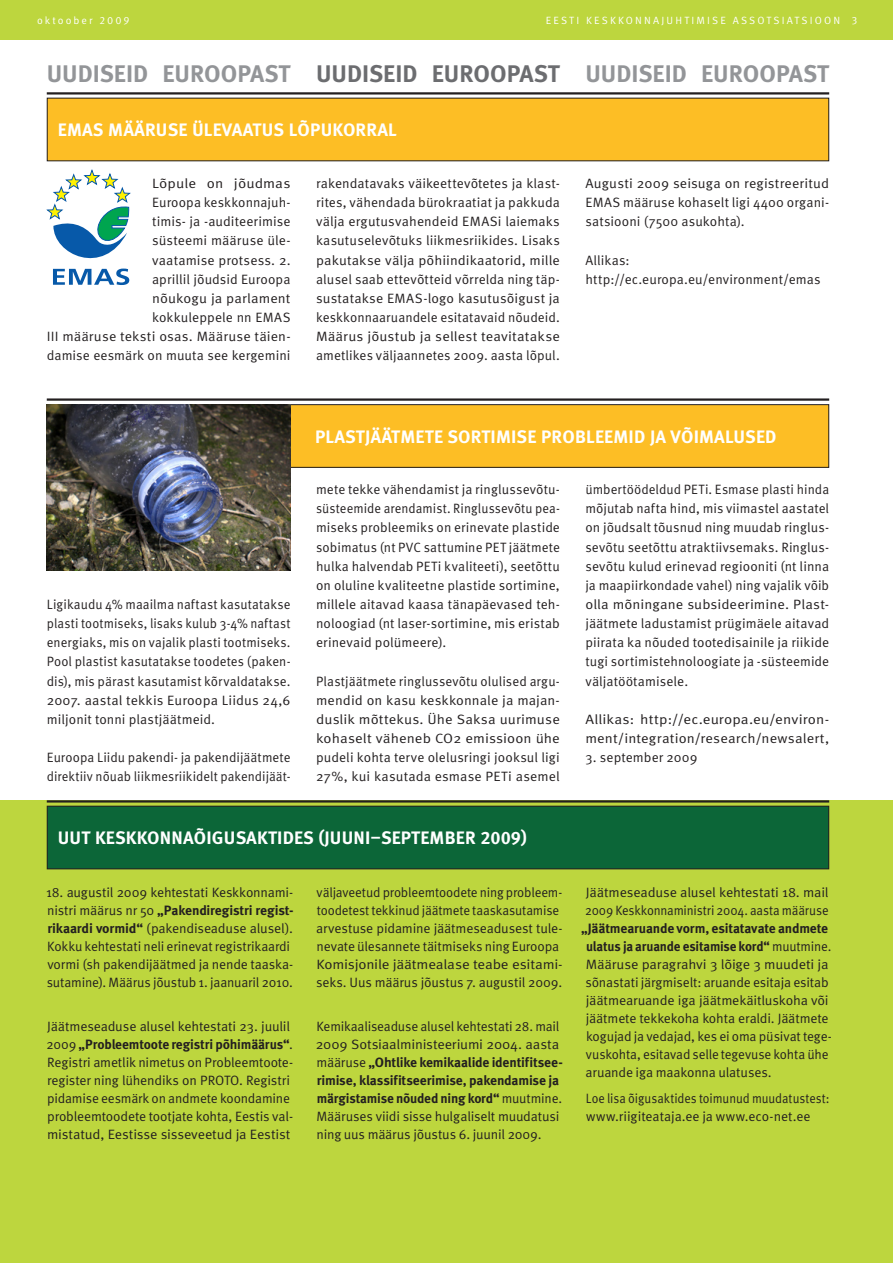
<style>
.page{position:relative;width:893px;height:1263px;background:#fff}
.page>*{position:absolute;margin:0;border:0;box-sizing:border-box;transform-origin:0 0}
.t1{font:700 24px "Meta Pro";color:#939598}
.t2{font:700 18px "Meta Pro";letter-spacing:.01em;color:#fff}
.t3{font:13.5px/19.2px "Meta Pro";letter-spacing:-.005em;color:#231f20}
.t4{font:13.5px/19.2px "Meta Pro";letter-spacing:-.005em;color:#231f20;scale:.96 1}
.t5{font:13.5px/19.2px "Meta Pro";letter-spacing:-.005em;color:#231f20;text-align:right;scale:1.1 1}
.t6{font:13.5px/19.2px "Meta Pro";letter-spacing:-.005em;color:#231f20;text-align:justify;scale:1.04 1}
.t7{font:13.5px/18px "Meta Pro";letter-spacing:-.005em;color:#231f20;scale:.91 1}
.t8{font:10.5px "Meta Pro";letter-spacing:.21em;color:#fff}
.s1{color:#6c6d70}
.s2{font-weight:700}
</style>
<div class="page">
<div style="left:0;top:800px;width:893px;height:463px;background:#bdd63e"></div>
<div style="left:0;top:0;width:893px;height:40px;background:#bdd63e"></div>
<div style="left:47px;top:98px;width:782px;height:63px;background:#fdbe25"></div>
<hr style="left:47px;top:92px;width:782px;height:3px;background:#231f20">
<hr style="left:47px;top:398px;width:782px;height:3px;background:#231f20">
<div style="left:47px;top:806px;width:782px;height:63px;background:#0c6638"></div>
<div style="left:47px;top:806px;width:782px;height:63px;border:1px solid #231f20"></div>
<hr style="left:47px;top:800px;width:782px;height:2px;background:#231f20">
<div style="left:259px;top:405px;width:570px;height:62px;background:#fdbe25"></div>
<div style="left:259px;top:404px;width:570px;height:64px;border:1px solid #231f20"></div>
<img style="left:47px;top:404px;width:244px;height:167px">
<svg style="left:47px;top:170px;width:84px;height:115px"></svg>
<p class="t8" style="left:37px;top:14px;width:94px">oktoober 2009</p>
<p class="t8" style="left:546px;top:14px;width:124px">ee sti ke skk onn Ajuh</p>
<p class="t8" style="left:684px;top:14px;width:155px">tim ise assotsiatsioon</p>
<p class="t8" style="left:852px;top:14px;width:7px">3</p>
<h1 class="t1" style="left:47px;top:58px;width:784px">UUDISEID EUROOPAST <span class="s1">UUDISEID EUROOPAST</span> UUDISEID EUROOPAST</h1>
<h2 class="t2" style="left:58px;top:119px;width:99px">EMAS määruse</h2>
<h2 class="t2" style="left:192px;top:119px;width:52px">ülevaatus</h2>
<h2 class="t2" style="left:289px;top:119px;width:66px">lõpukorral</h2>
<p class="t5" style="left:47px;top:174px;width:223px">Lõpule on jõudmas<br>Euroopa keskkonnajuh-<br>timis- ja -auditeerimise<br>süsteemi määruse üle-<br>vaatamise protsess. 2.<br>aprillil jõudsid Euroopa<br>nõukogu ja parlament<br>kokkuleppele nn EMAS<br>III määruse teksti osas. Määruse täien&shy;damise eesmärk on muuta see kergemini</p>
<p class="t3" style="left:316px;top:174px;width:245px;text-align:justify">rakendatavaks väikeettevõtetes ja klast&shy;rites, vähendada bürokraatiat ja pakkuda välja ergutusvahendeid EMASi laiemaks kasutuselevõtuks liikmesriikides. Lisaks pakutakse välja põhiindikaatorid, mille alusel saab ettevõtteid võrrelda ning täp&shy;sustatakse EMAS-logo kasutusõigust ja keskkonnaaruandele esitatavaid nõudeid.<br>Määrus jõustub ja sellest teavitatakse ametlikes väljaannetes 2009. aasta lõpul.</p>
<p class="t6" style="left:585px;top:174px;width:236px">Augusti 2009 seisuga on registreeritud EMAS määruse kohaselt ligi 4400 organi&shy;satsiooni (7500 asukohta).</p>
<p class="t3" style="left:585px;top:251px;width:237px">Allikas: http://ec.europa.eu/environment/emas</p>
<h2 class="t2" style="left:270px;top:425px;width:16px">Plastj</h2>
<h2 class="t2" style="left:371px;top:425px;width:32px">äätmete</h2>
<h2 class="t2" style="left:447px;top:425px;width:11px">sortimise</h2>
<h2 class="t2" style="left:541px;top:425px;width:22px">probleemid</h2>
<h2 class="t2" style="left:650px;top:425px;width:55px">ja võimalused</h2>
<p class="t4" style="left:47px;top:595px;width:255px;text-align:justify">Ligikaudu 4% maailma naftast kasutatakse plasti tootmiseks, lisaks kulub 3-4% naftast energiaks, mis on vajalik plasti tootmiseks.<br>Pool plastist kasutatakse toodetes (paken&shy;dis), mis pärast kasutamist kõrvaldatakse.<br>2007. aastal tekkis Euroopa Liidus 24,6 miljonit tonni plastjäätmeid.</p>
<p class="t4" style="left:47px;top:748px;width:255px">Euroopa Liidu pakendi- ja pakendijäätmete direktiiv nõuab liikmesriikidelt pakendijäät-</p>
<p class="t3" style="left:316px;top:480px;width:245px;text-align:justify">mete tekke vähendamist ja ringlussevõtu&shy;süsteemide arendamist. Ringlussevõtu pea&shy;miseks probleemiks on erinevate plastide sobimatus (nt PVC sattumine PET jäätmete hulka halvendab PETi kvaliteeti), seetõttu on oluline kvaliteetne plastide sortimine, millele aitavad kaasa tänapäevased teh&shy;noloogiad (nt laser-sortimine, mis eristab erinevaid polümeere).</p>
<p class="t3" style="left:316px;top:672px;width:245px;text-align:justify">Plastjäätmete ringlussevõtu olulised argu&shy;mendid on kasu keskkonnale ja majan&shy;duslik mõttekus. Ühe Saksa uurimuse kohaselt väheneb CO2 emissioon ühe pudeli kohta terve olelusringi jooksul ligi 27%, kui kasutada esmase PETi asemel</p>
<h2 class="t2" style="left:58px;top:827px;width:366px">UUT KESKKONNAÕIGUSAKTIDES (juu ni–september</h2>
<h2 class="t2" style="left:480px;top:827px;width:48px">2009)</h2>
<p class="t3" style="left:46px;top:883px;width:249px;line-height:18px">18. augustil 2009 kehtestati Keskkonnami&shy;nistri määrus nr 50 <span class="s2">„Pakendiregistri regist&shy;rikaardi vormid“</span> (pakendiseaduse alusel).<br>Kokku kehtestati neli erinevat registrikaardi vormi (sh pakendijäätmed ja nende taaska&shy;sutamine). Määrus jõustub 1. jaanuaril 2010.</p>
<p class="t3" style="left:46px;top:1018px;width:248px;line-height:18px">Jäätmeseaduse alusel kehtestati 23. juulil 2009 <span class="s2">„Probleemtoote registri põhimäärus“</span>.<br>Registri ametlik nimetus on Probleemtoote&shy;register ning lühendiks on PROTO</p>
<p class="t3" style="left:47px;top:1072px;width:248px;line-height:18px;text-indent:192px">. Registri pidamise eesmärk on andmete koondamine probleemtoodete tootjate kohta, Eestis val&shy;mistatud, Eestisse sisseveetud ja Eestist</p>
<p class="t4" style="left:316px;top:883px;width:258px;line-height:18px">väljaveetud probleemtoodete ning probleem&shy;toodetest tekkinud jäätmete taaskasutamise arvestuse pidamine jäätmeseadusest tule&shy;nevate ülesannete täitmiseks ning Euroopa Komisjonile jäätmealase teabe esitami&shy;seks. Uus määrus jõustus 7. augustil 2009.</p>
<p class="t3" style="left:316px;top:1018px;width:249px;line-height:18px">Kemikaaliseaduse alusel kehtestati 28. mail 2009 Sotsiaalministeeriumi 2004. aasta määruse <span class="s2">„Ohtlike kemikaalide identifitsee&shy;rimise, klassifitseerimise, pakendamise ja märgistamise nõuded ning kord“</span> muutmine.<br>Määruses viidi sisse hulgaliselt muudatusi ning uus määrus jõustus 6. juunil 2009.</p>
<p class="t4" style="left:585px;top:480px;width:255px;text-align:justify">ümbertöödeldud PETi. Esmase plasti hinda mõjutab nafta hind, mis viimastel aastatel on jõudsalt tõusnud ning muudab ringlus&shy;sevõtu seetõttu atraktiivsemaks. Ringlus&shy;sevõtu kulud erinevad regiooniti (nt linna ja maapiirkondade vahel) ning vajalik võib olla mõningane subsideerimine. Plast&shy;jäätmete ladustamist prügimäele aitavad piirata ka nõuded tootedisainile ja riikide tugi sortimistehnoloogiate ja -süsteemide väljatöötamisele.</p>
<p class="t5" style="left:585px;top:710px;width:223px;text-align:left">Allikas: http://ec.europa.eu/environ&shy;ment/integration/research/newsalert,</p>
<p class="t3" style="left:585px;top:748px;width:114px">3. september 2009</p>
<p class="t3" style="left:585px;top:883px;width:245px;line-height:18px">Jäätmeseaduse alusel kehtestati 18. mail<br>2009 Keskkonnaministri 2004. aasta määruse</p>
<p class="t4" style="left:585px;top:919px;width:258px;line-height:18px;text-indent:-4px"><span class="s2">„Jäätmearuande vorm, esitatavate andmete ulatus ja aruande esitamise kord“</span> muutmine.<br>Määruse paragrahvi 3 lõige 3 muudeti ja sõnastati järgmiselt: aruande esitaja esitab jäätmearuande iga jäätmekäitluskoha või jäätmete tekkekoha kohta eraldi. Jäätmete kogujad ja vedajad, kes ei oma püsivat tege&shy;vuskohta, esitavad selle tegevuse kohta ühe aruande iga maakonna ulatuses.</p>
<p class="t7" style="left:586px;top:1090px;width:269px">Loe lisa õigusaktides toimunud muudatustest: www.riigiteataja.ee ja www.eco-net.ee</p>
</div>
